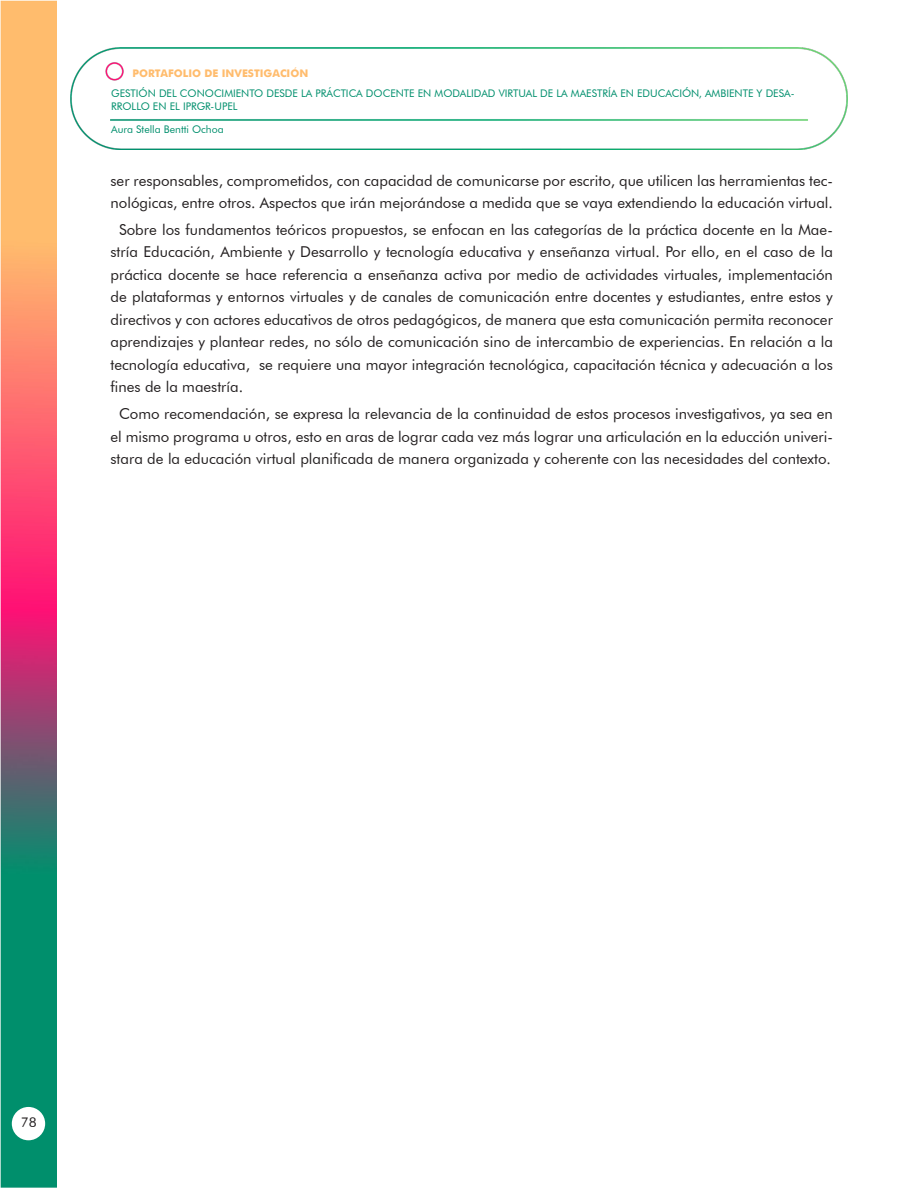
<style>
.page{position:relative;width:918px;height:1188px;background:#fff}
.page>*{position:absolute;margin:0;border:0;box-sizing:border-box;transform-origin:0 0}
.t1{font:15px/22.5px "Futura BT";color:#231f20}
.t2{font:13.5px "Futura BT";color:#231f20}
.t3{font:10.5px/12.6px "Futura BT";color:#008f6d}
.t4{font:700 10.5px "Futura";color:#ffbc6d}
</style>
<div class="page">
<img style="left:0;top:0;width:57px;height:1188px">
<img style="left:71px;top:48px;width:776px;height:102px">
<div style="left:12px;top:1107px;width:33px;height:33px;background:#fff;border-radius:50%"></div>
<p class="t4" style="left:132px;top:66px;width:177px">PORTAFOLIO DE INVESTIGACIÓN</p>
<p class="t3" style="left:111px;top:87px;width:685px">GESTIÓN DEL CONOCIMIENTO DESDE LA PRÁCTICA DOCENTE EN MODALIDAD VIRTUAL DE LA MAESTRÍA EN EDUCACIÓN, AMBIENTE Y DESA-<br>RROLLO EN EL IPRGR-UPEL</p>
<p class="t3" style="left:111px;top:123px;width:114px">Aura Stella Bentti Ochoa</p>
<p class="t1" style="left:111px;top:169px;width:724px">ser responsables, comprometidos, con capacidad de comunicarse por escrito, que utilicen las herramientas tec&shy;nológicas, entre otros. Aspectos que irán mejorándose a medida que se vaya extendiendo la educación virtual.</p>
<p class="t1" style="left:111px;top:218px;width:724px;text-align:justify;text-indent:9px">Sobre los fundamentos teóricos propuestos, se enfocan en las categorías de la práctica docente en la Mae&shy;stría Educación, Ambiente y Desarrollo y tecnología educativa y enseñanza virtual. Por ello, en el caso de la práctica docente se hace referencia a enseñanza activa por medio de actividades virtuales, implementación de plataformas y entornos virtuales y de canales de comunicación entre docentes y estudiantes, entre estos y directivos y con actores educativos de otros pedagógicos, de manera que esta comunicación permita reconocer aprendizajes y plantear redes, no sólo de comunicación sino de intercambio de experiencias. En relación a la tecnología educativa, se requiere una mayor integración tecnológica, capacitación técnica y adecuación a los fines de la maestría.</p>
<p class="t1" style="left:111px;top:403px;width:724px;text-align:center">Como recomendación, se expresa la relevancia de la continuidad de estos procesos investigativos, ya sea en el mismo programa u otros, esto en aras de lograr cada vez más lograr una articulación en la educción univeri&shy;stara de la educación virtual planificada de manera organizada y coherente con las necesidades del contexto.</p>
<p class="t2" style="left:21px;top:1114px;width:17px">78</p>
</div>
